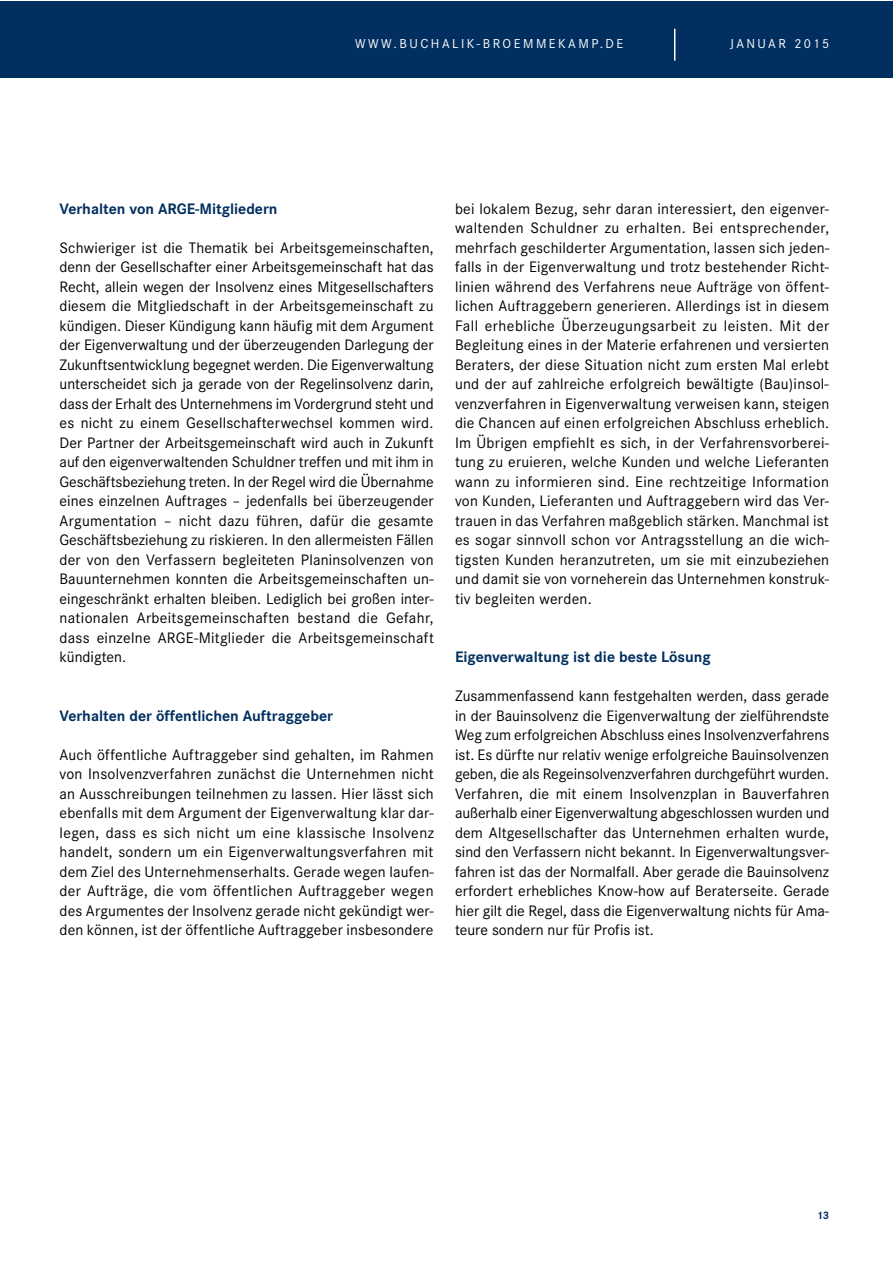
<style>
.page{position:relative;width:893px;height:1263px;background:#fff}
.page>*{position:absolute;margin:0;border:0;box-sizing:border-box;transform-origin:0 0}
.t1{font:15.75px/19.5px "Corporate S";letter-spacing:.01em;color:#000;text-align:justify}
.t2{font:700 15.75px "Corporate S";color:#002f60}
.t3{font:13.5px "Corporate S";letter-spacing:.185em;color:#fff}
.t4{font:700 11.25px "Corporate S";color:#002f60}
</style>
<div class="page">
<div style="left:0;top:1px;width:892px;height:77px;background:#002f60"></div>
<hr style="left:674px;top:29px;width:1px;height:32px;background:#fff">
<p class="t3" style="left:355px;top:35px;width:270px">WWW.BUCHALIK-BROEMMEKAMP.DE</p>
<p class="t3" style="left:730px;top:35px;width:101px">JANUAR 2015</p>
<p class="t2" style="left:60px;top:199px;width:220px">Verhalten von ARGE-Mitgliedern</p>
<p class="t1" style="left:60px;top:238px;width:376px">Schwieriger ist die Thematik bei Arbeitsgemeinschaften, denn der Gesellschafter einer Arbeitsgemeinschaft hat das Recht, allein wegen der Insolvenz eines Mitgesellschafters diesem die Mitgliedschaft in der Arbeitsgemeinschaft zu kündigen. Dieser Kündigung kann häufig mit dem Argument der Eigenverwaltung und der überzeugenden Darlegung der Zukunftsentwicklung begegnet werden. Die Eigenverwaltung unterscheidet sich ja gerade von der Regelinsolvenz darin, dass der Erhalt des Unternehmens im Vordergrund steht und es nicht zu einem Gesellschafterwechsel kommen wird.<br>Der Partner der Arbeitsgemeinschaft wird auch in Zukunft auf den eigenverwaltenden Schuldner treffen und mit ihm in Geschäftsbeziehung treten. In der Regel wird die Übernahme eines einzelnen Auftrages – jedenfalls bei überzeugender Argumentation – nicht dazu führen, dafür die gesamte Geschäftsbeziehung zu riskieren. In den allermeisten Fällen der von den Verfassern begleiteten Planinsolvenzen von Bauunternehmen konnten die Arbeitsgemeinschaften un&shy;eingeschränkt erhalten bleiben. Lediglich bei großen inter&shy;nationalen Arbeitsgemeinschaften bestand die Gefahr, dass einzelne ARGE-Mitglieder die Arbeitsgemeinschaft kündigten.</p>
<p class="t2" style="left:60px;top:706px;width:275px">Verhalten der öffentlichen Auftraggeber</p>
<p class="t1" style="left:60px;top:745px;width:376px">Auch öffentliche Auftraggeber sind gehalten, im Rahmen von Insolvenzverfahren zunächst die Unternehmen nicht an Ausschreibungen teilnehmen zu lassen. Hier lässt sich ebenfalls mit dem Argument der Eigenverwaltung klar dar&shy;legen, dass es sich nicht um eine klassische Insolvenz handelt, sondern um ein Eigenverwaltungsverfahren mit dem Ziel des Unternehmenserhalts. Gerade wegen laufen&shy;der Aufträge, die vom öffentlichen Auftraggeber wegen des Argumentes der Insolvenz gerade nicht gekündigt wer&shy;den können, ist der öffentliche Auftraggeber insbesondere</p>
<p class="t1" style="left:455px;top:199px;width:376px">bei lokalem Bezug, sehr daran interessiert, den eigenver&shy;waltenden Schuldner zu erhalten. Bei entsprechender, mehrfach geschilderter Argumentation, lassen sich jeden&shy;falls in der Eigenverwaltung und trotz bestehender Richt&shy;linien während des Verfahrens neue Aufträge von öffent&shy;lichen Auftraggebern generieren. Allerdings ist in diesem Fall erhebliche Überzeugungsarbeit zu leisten. Mit der Begleitung eines in der Materie erfahrenen und versierten Beraters, der diese Situation nicht zum ersten Mal erlebt und der auf zahlreiche erfolgreich bewältigte (Bau)insol&shy;venzverfahren in Eigenverwaltung verweisen kann, steigen die Chancen auf einen erfolgreichen Abschluss erheblich.<br>Im Übrigen empfiehlt es sich, in der Verfahrensvorberei&shy;tung zu eruieren, welche Kunden und welche Lieferanten wann zu informieren sind. Eine rechtzeitige Information von Kunden, Lieferanten und Auftraggebern wird das Ver&shy;trauen in das Verfahren maßgeblich stärken. Manchmal ist es sogar sinnvoll schon vor Antragsstellung an die wich&shy;tigsten Kunden heranzutreten, um sie mit einzubeziehen und damit sie von vorneherein das Unternehmen konstruk&shy;tiv begleiten werden.</p>
<p class="t2" style="left:455px;top:648px;width:257px">Eigenverwaltung ist die beste Lösung</p>
<p class="t1" style="left:455px;top:686px;width:376px">Zusammenfassend kann festgehalten werden, dass gerade in der Bauinsolvenz die Eigenverwaltung der zielführendste Weg zum erfolgreichen Abschluss eines Insolvenzverfahrens ist. Es dürfte nur relativ wenige erfolgreiche Bauinsolvenzen geben, die als Regeinsolvenzverfahren durchgeführt wurden.<br>Verfahren, die mit einem Insolvenzplan in Bauverfahren außerhalb einer Eigenverwaltung abgeschlossen wurden und dem Altgesellschafter das Unternehmen erhalten wurde, sind den Verfassern nicht bekannt. In Eigenverwaltungsver&shy;fahren ist das der Normalfall. Aber gerade die Bauinsolvenz erfordert erhebliches Know-how auf Beraterseite. Gerade hier gilt die Regel, dass die Eigenverwaltung nichts für Ama&shy;teure sondern nur für Profis ist.</p>
<p class="t4" style="left:817px;top:1209px;width:14px">13</p>
</div>
